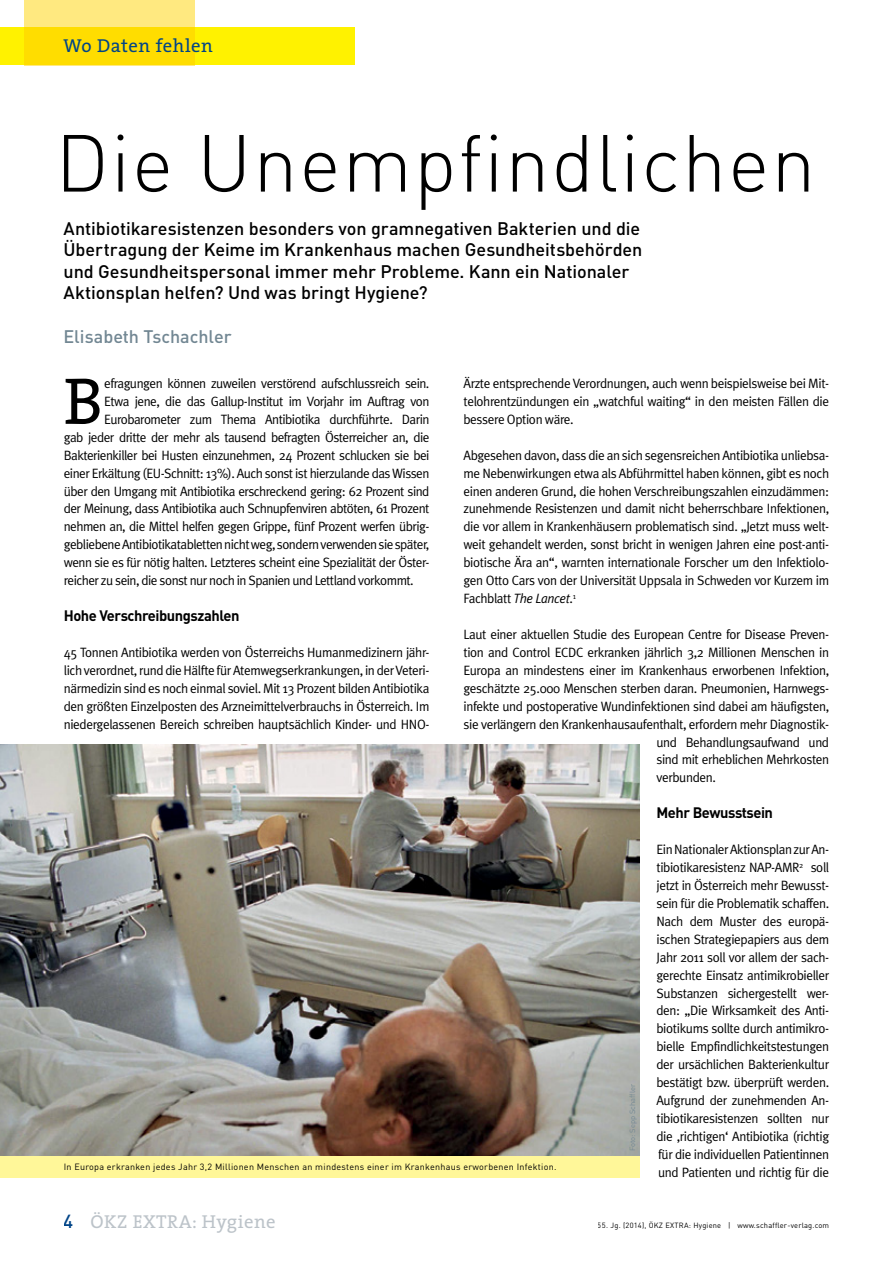
<style>
.page{position:relative;width:893px;height:1263px;background:#fff}
.page>*{position:absolute;margin:0;border:0;box-sizing:border-box;transform-origin:0 0}
.t1{font:79.5px "DIN Light Alternate";letter-spacing:.02em;color:#000}
.t2{font:66.6px "The Serif";color:#000}
.t3{font:18.75px "The Serif";letter-spacing:.025em;color:#bcc3c9}
.t4{font:18.75px "The Serif";letter-spacing:.025em;color:#004487}
.t5{font:500 18px/21.6px "DIN";letter-spacing:-.005em;color:#000}
.t6{font:500 18px "DIN";letter-spacing:-.005em;color:#728793}
.t7{font:700 15px "DIN";letter-spacing:-.03em;color:#000}
.t8{font:13.5px/18px "Meta Plus Normal";letter-spacing:-.04em;color:#000;text-align:justify}
.t9{font:9px "DIN";letter-spacing:.03em;color:#000}
.t10{font:7.5px "DIN";letter-spacing:.025em;color:#000}
.t11{font:7.5px "DIN";color:#728793}
.s1{font-style:italic}
.s2{font-family:"DIN";font-weight:500;color:#004487}
</style>
<div class="page">
<img style="left:0;top:744px;width:639px;height:413px">
<div style="left:0;top:1157px;width:639px;height:21px;background:#fff799"></div>
<div style="left:0;top:28px;width:354px;height:37px;background:#fff200"></div>
<svg style="left:24px;top:0;width:171px;height:65px;background:#ffe135"></svg>
<h3 class="t4" style="left:64px;top:30px;width:151px">Wo Daten fehlen</h3>
<h1 class="t1" style="left:55px;top:114px;width:762px">Die Unempfindlichen</h1>
<p class="t5" style="left:64px;top:217px;width:580px">Antibiotikaresistenzen besonders von gramnegativen Bakterien und die Übertragung der Keime im Krankenhaus machen Gesundheitsbehörden und Gesundheitspersonal immer mehr Probleme. Kann ein Nationaler Aktionsplan helfen? Und was bringt Hygiene?</p>
<h3 class="t6" style="left:64px;top:325px;width:170px">Elisabeth Tschachler</h3>
<p class="t8" style="left:463px;top:374px;width:367px">Ärzte entsprechende Verordnungen, auch wenn beispielsweise bei Mit&shy;telohrentzündungen ein „watchful waiting“ in den meisten Fällen die bessere Option wäre.</p>
<p class="t8" style="left:463px;top:446px;width:367px">Abgesehen davon, dass die an sich segensreichen Antibiotika unliebsa&shy;me Nebenwirkungen etwa als Abführmittel haben können, gibt es noch einen anderen Grund, die hohen Verschreibungszahlen einzudämmen: zunehmende Resistenzen und damit nicht beherrschbare Infektionen, die vor allem in Krankenhäusern problematisch sind. „Jetzt muss welt&shy;weit gehandelt werden, sonst bricht in wenigen Jahren eine post-anti&shy;biotische Ära an“, warnten internationale Forscher um den Infektiolo&shy;gen Otto Cars von der Universität Uppsala in Schweden vor Kurzem im Fachblatt <span class="s1">The Lancet</span>.<sup>1</sup></p>
<p class="t8" style="left:463px;top:625px;width:367px">Laut einer aktuellen Studie des European Centre for Disease Preven-</p>
<p class="t8" style="left:463px;top:643px;width:367px">tion and Control ECDC erkranken jährlich 3,2 Millionen Menschen in</p>
<p class="t8" style="left:463px;top:661px;width:367px">Europa an mindestens einer im Krankenhaus erworbenen Infektion,</p>
<p class="t8" style="left:463px;top:679px;width:367px">geschätzte 25.000 Menschen sterben daran. Pneumonien, Harnwegs-</p>
<p class="t8" style="left:463px;top:697px;width:367px">infekte und postoperative Wundinfektionen sind dabei am häufigsten,</p>
<p class="t8" style="left:463px;top:715px;width:367px">sie verlängern den Krankenhausaufenthalt, erfordern mehr Diagnostik-</p>
<p class="t8" style="left:656px;top:733px;width:174px">und Behandlungsaufwand und</p>
<p class="t8" style="left:656px;top:751px;width:174px">sind mit erheblichen Mehrkosten</p>
<p class="t8" style="left:656px;top:768px;width:61px">verbunden.</p>
<p class="t7" style="left:656px;top:803px;width:118px">Mehr Bewusstsein</p>
<p class="t8" style="left:656px;top:840px;width:174px">Ein Nationaler Aktionsplan zur An&shy;tibiotikaresistenz NAP-AMR<sup>2</sup> soll jetzt in Österreich mehr Bewusst&shy;sein für die Problematik schaffen.<br>Nach dem Muster des europä&shy;ischen Strategiepapiers aus dem Jahr 2011 soll vor allem der sach&shy;gerechte Einsatz antimikrobieller Substanzen sichergestellt wer&shy;den: „Die Wirksamkeit des Anti&shy;biotikums sollte durch antimikro&shy;bielle Empfindlichkeitstestungen der ursächlichen Bakterienkultur bestätigt bzw. überprüft werden.<br>Aufgrund der zunehmenden An&shy;tibiotikaresistenzen sollten nur die ‚richtigen‘ Antibiotika (richtig für die individuellen Patientinnen und Patienten und richtig für die</p>
<h2 class="t2" style="left:64px;top:346px;width:41px">B</h2>
<p class="t8" style="left:104px;top:374px;width:327px">efragungen können zuweilen verstörend aufschlussreich sein.</p>
<p class="t8" style="left:104px;top:392px;width:327px">Etwa jene, die das Gallup-Institut im Vorjahr im Auftrag von</p>
<p class="t8" style="left:104px;top:410px;width:327px">Eurobarometer zum Thema Antibiotika durchführte. Darin</p>
<p class="t8" style="left:64px;top:428px;width:367px">gab jeder dritte der mehr als tausend befragten Österreicher an, die</p>
<p class="t8" style="left:64px;top:446px;width:367px">Bakterienkiller bei Husten einzunehmen, 24 Prozent schlucken sie bei</p>
<p class="t8" style="left:64px;top:464px;width:367px">einer Erkältung (EU-Schnitt: 13%). Auch sonst ist hierzulande das Wissen</p>
<p class="t8" style="left:64px;top:482px;width:367px">über den Umgang mit Antibiotika erschreckend gering: 62 Prozent sind</p>
<p class="t8" style="left:64px;top:500px;width:367px">der Meinung, dass Antibiotika auch Schnupfenviren abtöten, 61 Prozent</p>
<p class="t8" style="left:64px;top:518px;width:366px">nehmen an, die Mittel helfen gegen Grippe, fünf Prozent werfen übrig-</p>
<p class="t8" style="left:64px;top:535px;width:367px">gebliebene Antibiotikatabletten nicht weg, sondern verwenden sie später,</p>
<p class="t8" style="left:64px;top:553px;width:367px">wenn sie es für nötig halten. Letzteres scheint eine Spezialität der Öster-</p>
<p class="t8" style="left:64px;top:571px;width:351px">reicher zu sein, die sonst nur noch in Spanien und Lettland vorkommt.</p>
<p class="t7" style="left:64px;top:606px;width:177px">Hohe Verschreibungszahlen</p>
<p class="t8" style="left:64px;top:643px;width:367px">45 Tonnen Antibiotika werden von Österreichs Humanmedizinern jähr&shy;lich verordnet, rund die Hälfte für Atemwegserkrankungen, in der Veteri&shy;närmedizin sind es noch einmal soviel. Mit 13 Prozent bilden Antibiotika den größten Einzelposten des Arzneimittelverbrauchs in Österreich. Im niedergelassenen Bereich schreiben hauptsächlich Kinder- und HNO-</p>
<p class="t11" style="left:628px;top:1151px;width:69px;rotate:-90deg">Foto: Sepp Schaffler</p>
<p class="t9" style="left:64px;top:1161px;width:494px">In Europa erkranken jedes Jahr 3,2 Millionen Menschen an mindestens einer im Krankenhaus erworbenen Infektion.</p>
<h3 class="t3" style="left:64px;top:1206px;width:213px"><span class="s2">4</span> ÖKZ EXTRA: Hygiene</h3>
<p class="t10" style="left:598px;top:1220px;width:233px">55. Jg. (2014), ÖKZ EXTRA: Hygiene | www.schaffler-verlag.com</p>
</div>
